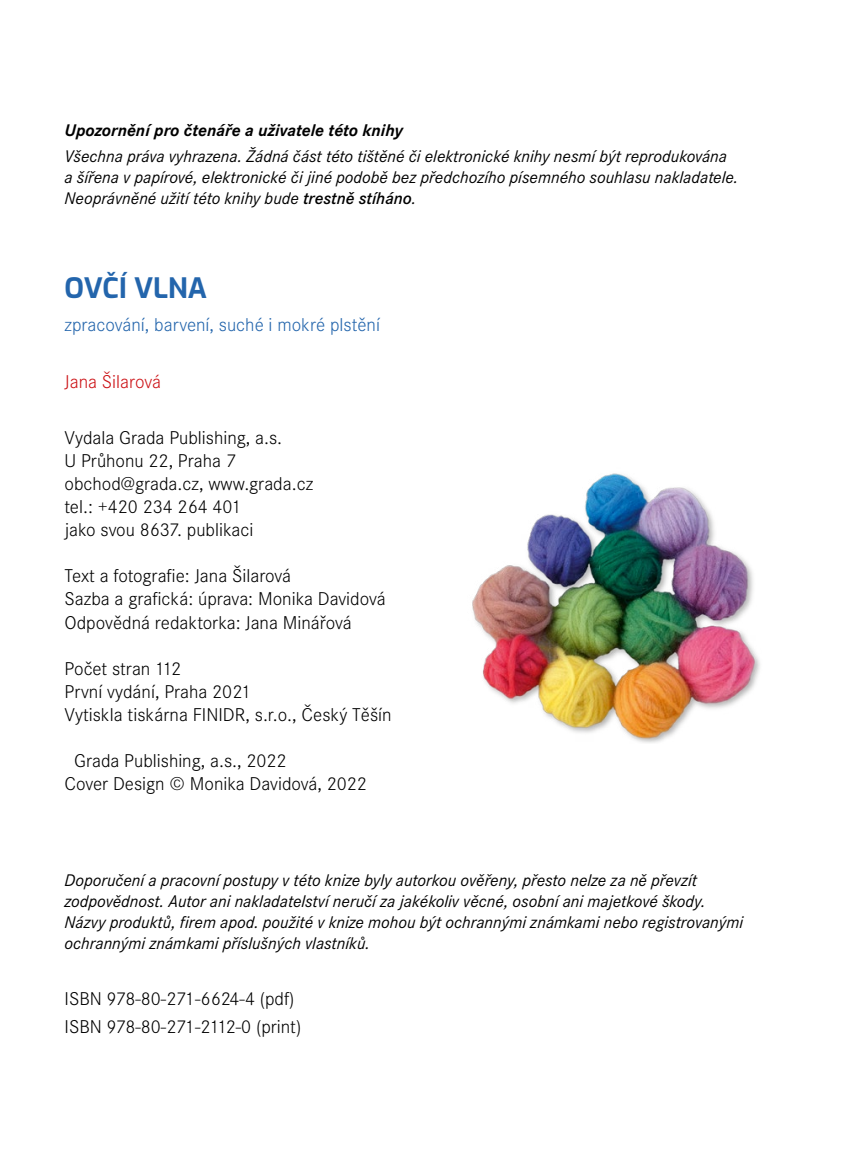
<style>
.page{position:relative;width:844px;height:1166px;background:#fff}
.page>*{position:absolute;margin:0;border:0;box-sizing:border-box;transform-origin:0 0}
.nadpis_2{font:700 28px "Exo";color:#2365ac}
.chlebak{font:300 19.25px "Corporate STOT";color:#000}
.chlebak-2{font:300 19.25px "Corporate STOT";color:#2365ac}
.chlebak-3{font:300 19.25px "Corporate STOT";color:#cc1216}
.chlebak-4{font:italic 17.5px/21px "Corporate STOT";color:#000}
.chlebak-5{font:italic 700 17.5px "Corporate STOT";color:#000}
.s1{font-weight:600}
</style>
<div class="page">
<img style="left:472px;top:473px;width:288px;height:270px">
<p class="chlebak-5" style="left:64px;top:120px;width:340px">Upozornění pro čtenáře a uživatele této knihy</p>
<p class="chlebak-4" style="left:64px;top:146px;width:675px">Všechna práva vyhrazena. Žádná část této tištěné či elektronické knihy nesmí být reprodukována a šířena v papírové, elektronické či jiné podobě bez předchozího písemného souhlasu nakladatele.<br>Neoprávněné užití této knihy bude <span class="s1">trestně stíháno</span>.</p>
<p class="nadpis_2" style="left:64px;top:267px;width:144px">OVČÍ VLNA</p>
<p class="chlebak-2" style="left:64px;top:314px;width:317px">zpracování, barvení, suché i mokré plstění</p>
<p class="chlebak-3" style="left:64px;top:370px;width:98px">Jana Šilarová</p>
<p class="chlebak" style="left:64px;top:426px;width:219px">Vydala Grada Publishing, a.s.</p>
<p class="chlebak" style="left:64px;top:450px;width:173px">U Průhonu 22, Praha 7</p>
<p class="chlebak" style="left:64px;top:473px;width:250px">obchod@grada.cz, www.grada.cz</p>
<p class="chlebak" style="left:64px;top:496px;width:179px">tel.: +420 234 264 401</p>
<p class="chlebak" style="left:64px;top:519px;width:190px">jako svou 8637. publikaci</p>
<p class="chlebak" style="left:64px;top:565px;width:228px">Text a fotografie: Jana Šilarová</p>
<p class="chlebak" style="left:64px;top:588px;width:322px">Sazba a grafická: úprava: Monika Davidová</p>
<p class="chlebak" style="left:64px;top:611px;width:288px">Odpovědná redaktorka: Jana Minářová</p>
<p class="chlebak" style="left:64px;top:657px;width:118px">Počet stran 112</p>
<p class="chlebak" style="left:64px;top:681px;width:188px">První vydání, Praha 2021</p>
<p class="chlebak" style="left:64px;top:704px;width:328px">Vytiskla tiskárna FINIDR, s.r.o., Český Těšín</p>
<p class="chlebak" style="left:74px;top:750px;width:214px">Grada Publishing, a.s., 2022</p>
<p class="chlebak" style="left:64px;top:773px;width:304px">Cover Design © Monika Davidová, 2022</p>
<p class="chlebak-4" style="left:64px;top:869px;width:680px">Doporučení a pracovní postupy v této knize byly autorkou ověřeny, přesto nelze za ně převzít zodpovědnost. Autor ani nakladatelství neručí za jakékoliv věcné, osobní ani majetkové škody.<br>Názvy produktů, firem apod. použité v knize mohou být ochrannými známkami nebo registrovanými ochrannými známkami příslušných vlastníků.</p>
<p class="chlebak" style="left:64px;top:987px;width:231px">ISBN 978-80-271-6624-4 (pdf)</p>
<p class="chlebak" style="left:64px;top:1015px;width:238px">ISBN 978-80-271-2112-0 (print)</p>
</div>
